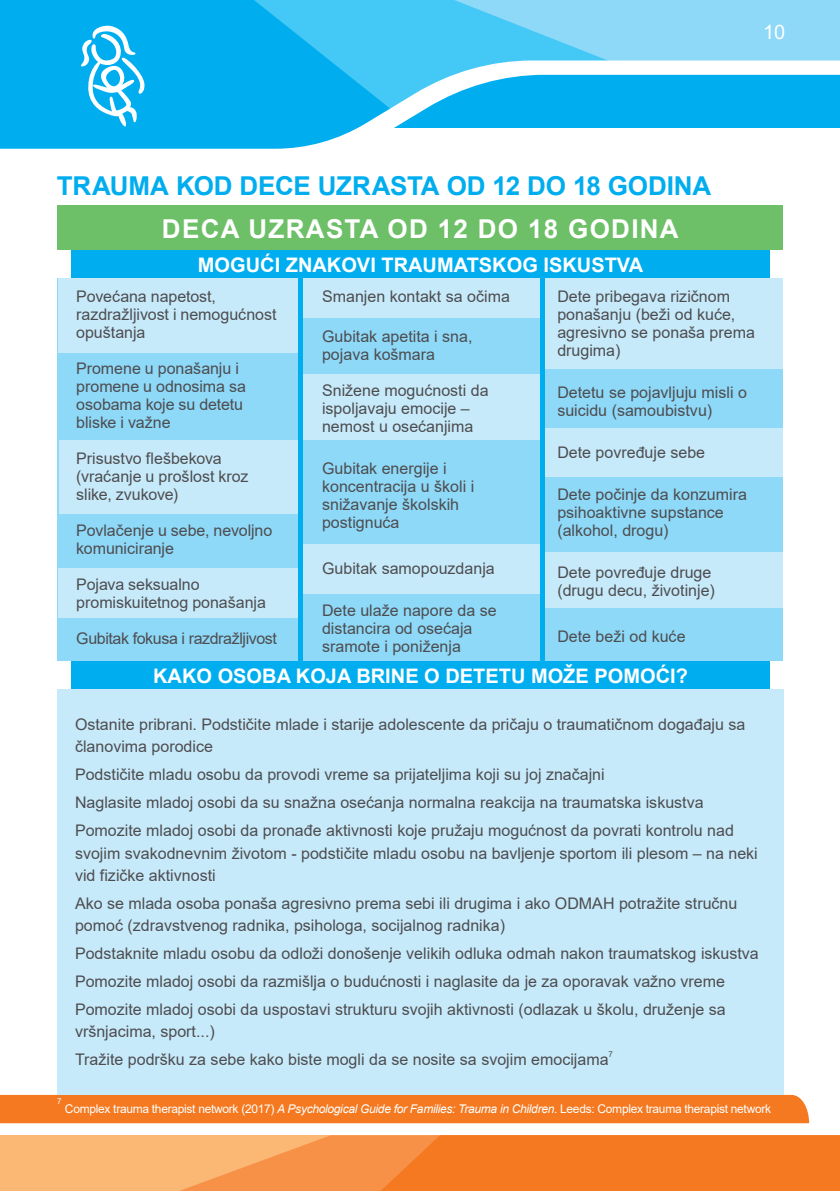
<style>
.page{position:relative;width:840px;height:1191px;background:#fff}
.page>*{position:absolute;margin:0;border:0;box-sizing:border-box;transform-origin:0 0}
.t1{font:700 26px "Arial";letter-spacing:-.005em;color:#00adee}
.t2{font:700 26px "Arial";letter-spacing:.05em;color:#fff}
.t3{font:700 20px "Arial";color:#fff}
.t4{font:20px "Arial";color:#fff}
.t5{font:16px/18px "Arial";color:#4d4d4f}
.t6{font:16px "Arial";letter-spacing:-.025em;color:#4d4d4f}
.t7{font:12px "Arial";letter-spacing:-.025em;color:#fff}
.t8{font:8px "Arial";color:#fff}
.t9{font:8px "Arial";color:#4d4d4f}
.s1{font-style:italic}
</style>
<div class="page">
<div style="left:634px;top:0;width:205px;height:60px;background:#8ed8f8"></div>
<svg style="left:402px;top:0;width:232px;height:60px;background:#65cff6"></svg>
<svg style="left:0;top:0;width:402px;height:60px;background:#14b5f0"></svg>
<svg style="left:0;top:60px;width:839px;height:89px;fill:#00aeef"></svg>
<div style="left:0;top:1135px;width:839px;height:56px;background:#fbb875"></div>
<svg style="left:180px;top:1135px;width:659px;height:56px;background:#f58533"></svg>
<div style="left:0;top:1094px;width:808px;height:29px;background:#f47920"></div>
<svg style="left:79px;top:25px;width:66px;height:102px"></svg>
<div style="left:57px;top:278px;width:725px;height:382px;background:#8ed8f8"></div>
<div style="left:58px;top:278px;width:242px;height:74px;background:#c7eafb"></div>
<div style="left:58px;top:568px;width:242px;height:50px;background:#c7eafb"></div>
<div style="left:299px;top:277px;width:242px;height:40px;background:#c7eafb"></div>
<div style="left:299px;top:374px;width:242px;height:66px;background:#c7eafb"></div>
<div style="left:299px;top:544px;width:242px;height:49px;background:#c7eafb"></div>
<div style="left:541px;top:428px;width:241px;height:49px;background:#c7eafb"></div>
<div style="left:541px;top:553px;width:241px;height:55px;background:#c7eafb"></div>
<div style="left:541px;top:278px;width:241px;height:91px;background:#c7eafb"></div>
<div style="left:59px;top:440px;width:241px;height:74px;background:#c7eafb"></div>
<div style="left:71px;top:249px;width:698px;height:28px;background:#00aeef"></div>
<div style="left:71px;top:661px;width:698px;height:28px;background:#00aeef"></div>
<div style="left:57px;top:689px;width:726px;height:405px;background:#c7eafb"></div>
<div style="left:57px;top:205px;width:725px;height:45px;background:#6dc067"></div>
<hr style="left:298px;top:275px;width:4px;height:386px;background:#00aeef">
<hr style="left:540px;top:277px;width:4px;height:384px;background:#00aeef">
<p class="t4" style="left:762px;top:18px;width:24px">10</p>
<p class="t1" style="left:57px;top:167px;width:655px">TRAUMA KOD DECE UZRASTA OD 12 DO 18 GODINA</p>
<p class="t2" style="left:162px;top:211px;width:518px">DECA UZRASTA OD 12 DO 18 GODINA</p>
<p class="t3" style="left:198px;top:250px;width:446px">MOGUĆI ZNAKOVI TRAUMATSKOG ISKUSTVA</p>
<p class="t5" style="left:557px;top:287px;width:199px">Dete pribegava rizičnom ponašanju (beži od kuće, agresivno se ponaša prema drugima)</p>
<p class="t5" style="left:557px;top:383px;width:191px">Detetu se pojavljuju misli o suicidu (samoubistvu)</p>
<p class="t5" style="left:557px;top:443px;width:149px">Dete povređuje sebe</p>
<p class="t5" style="left:557px;top:485px;width:191px">Dete počinje da konzumira psihoaktivne supstance (alkohol, drogu)</p>
<p class="t5" style="left:557px;top:563px;width:159px">Dete povređuje druge (drugu decu, životinje)</p>
<p class="t5" style="left:557px;top:627px;width:130px">Dete beži od kuće</p>
<p class="t3" style="left:153px;top:662px;width:536px">KAKO OSOBA KOJA BRINE O DETETU MOŽE POMOĆI?</p>
<p class="t5" style="left:75px;top:713px;width:671px;line-height:22px">Ostanite pribrani. Podstičite mlade i starije adolescente da pričaju o traumatičnom događaju sa članovima porodice</p>
<p class="t5" style="left:75px;top:760px;width:660px;line-height:28px">Podstičite mladu osobu da provodi vreme sa prijateljima koji su joj značajni<br>Naglasite mladoj osobi da su snažna osećanja normalna reakcija na traumatska iskustva<br>Pomozite mladoj osobi da pronađe aktivnosti koje pružaju mogućnost da povrati kontrolu nad</p>
<p class="t5" style="left:75px;top:841px;width:684px;line-height:22px">svojim svakodnevnim životom - podstičite mladu osobu na bavljenje sportom ili plesom – na neki vid fizičke aktivnosti</p>
<p class="t5" style="left:75px;top:891px;width:663px;line-height:22px">Ako se mlada osoba ponaša agresivno prema sebi ili drugima i ako ODMAH potražite stručnu pomoć (zdravstvenog radnika, psihologa, socijalnog radnika)</p>
<p class="t5" style="left:75px;top:938px;width:685px;line-height:28px">Podstaknite mladu osobu da odloži donošenje velikih odluka odmah nakon traumatskog iskustva<br>Pomozite mladoj osobi da razmišlja o budućnosti i naglasite da je za oporavak važno vreme<br>Pomozite mladoj osobi da uspostavi strukturu svojih aktivnosti (odlazak u školu, druženje sa</p>
<p class="t5" style="left:75px;top:1016px;width:534px;line-height:28px">vršnjacima, sport...)<br>Tražite podršku za sebe kako biste mogli da se nosite sa svojim emocijama</p>
<p class="t5" style="left:322px;top:287px;width:189px">Smanjen kontakt sa očima</p>
<p class="t5" style="left:322px;top:327px;width:152px">Gubitak apetita i sna, pojava košmara</p>
<p class="t5" style="left:322px;top:381px;width:168px">Snižene mogućnosti da ispoljavaju emocije – nemost u osećanjima</p>
<p class="t5" style="left:322px;top:459px;width:154px">Gubitak energije i koncentracija u školi i snižavanje školskih postignuća</p>
<p class="t5" style="left:322px;top:559px;width:174px">Gubitak samopouzdanja</p>
<p class="t5" style="left:322px;top:601px;width:176px">Dete ulaže napore da se distancira od osećaja sramote i poniženja</p>
<p class="t5" style="left:76px;top:287px;width:202px">Povećana napetost, razdražljivost i nemogućnost opuštanja</p>
<p class="t5" style="left:76px;top:359px;width:171px">Promene u ponašanju i promene u odnosima sa osobama koje su detetu bliske i važne</p>
<p class="t5" style="left:76px;top:449px;width:174px">Prisustvo flešbekova (vraćanje u prošlost kroz slike, zvukove)</p>
<p class="t5" style="left:76px;top:521px;width:197px">Povlačenje u sebe, nevoljno komuniciranje</p>
<p class="t5" style="left:76px;top:575px;width:191px">Pojava seksualno promiskuitetnog ponašanja</p>
<p class="t6" style="left:76px;top:628px;width:202px">Gubitak fokusa i razdražljivost</p>
<p class="t9" style="left:608px;top:1049px;width:6px">7</p>
<p class="t8" style="left:57px;top:1096px;width:6px">7</p>
<p class="t7" style="left:65px;top:1100px;width:707px">Complex trauma therapist network (2017) <span class="s1">A Psychological Guide for Families: Trauma in Children</span>. Leeds: Complex trauma therapist network</p>
</div>
